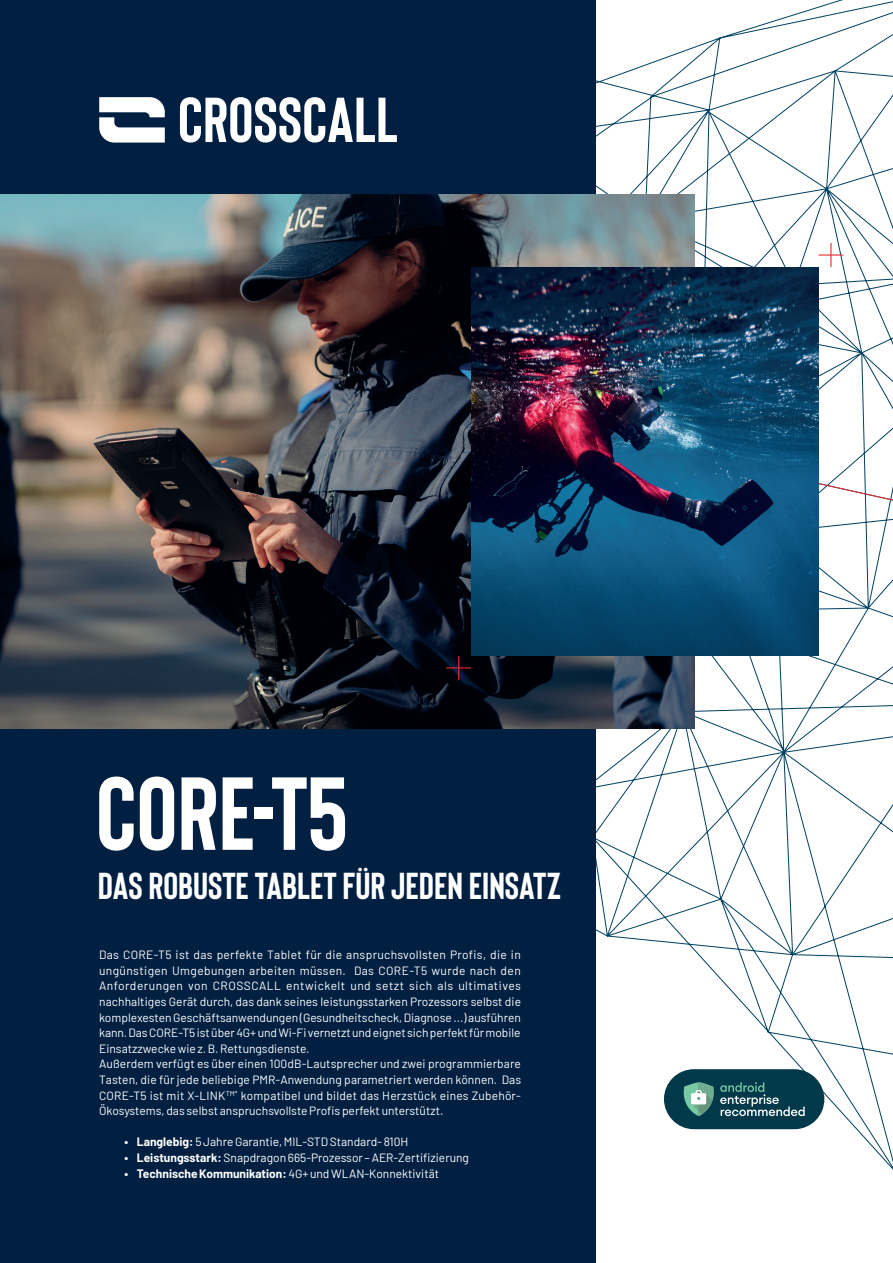
<style>
.page{position:relative;width:893px;height:1263px;background:#fff}
.page>*{position:absolute;margin:0;border:0;box-sizing:border-box;transform-origin:0 0}
.t1{font:700 103.5px "Bison";color:#fff}
.t2{font:700 37.5px "Bison";color:#fff}
.t3{font:12px/15.6px "Barlow";letter-spacing:.005em;color:#fff}
.t4{font:700 12px "Barlow";color:#fff}
.s1{font-weight:700}
.s2{font-weight:400}
</style>
<div class="page">
<svg style="left:595px;top:0;width:298px;height:1178px"></svg>
<svg style="left:694px;top:248px;width:199px;height:326px"></svg>
<div style="left:664px;top:1069px;width:160px;height:60px;background:#00394a;border-radius:30px"></div>
<svg style="left:683px;top:1082px;width:122px;height:34px"></svg>
<div style="left:0;top:0;width:595px;height:1263px;background:#001f41"></div>
<img style="left:0;top:194px;width:694px;height:535px">
<img style="left:471px;top:267px;width:348px;height:389px">
<svg style="left:830px;top:243px;width:1px;height:24px"></svg>
<hr style="left:819px;top:254px;width:24px;height:2px;background:#ee2d30">
<svg style="left:446px;top:656px;width:50px;height:47px;background:#080813"></svg>
<svg style="left:180px;top:97px;width:217px;height:46px"></svg>
<svg style="left:99px;top:97px;width:66px;height:46px"></svg>
<h1 class="t1" style="left:96px;top:753px;width:253px">CORE-T5</h1>
<h2 class="t2" style="left:98px;top:864px;width:465px">DAS ROBUSTE TABLET FÜR JEDEN EINSATZ</h2>
<p class="t3" style="left:99px;top:948px;width:423px">Das CORE-T5 ist das perfekte Tablet für die anspruchsvollsten Profis, die in ungünstigen Umgebungen arbeiten müssen. Das CORE-T5 wurde nach den Anforderungen von CROSSCALL entwickelt und setzt sich als ultimatives nachhaltiges Gerät durch, das dank seines leistungsstarken Prozessors selbst die komplexesten Geschäftsanwendungen (Gesundheitscheck, Diagnose ...) ausführen kann. Das CORE-T5 ist über 4G+ und Wi-Fi vernetzt und eignet sich perfekt für mobile Einsatzzwecke wie z. B. Rettungsdienste.<br>Außerdem verfügt es über einen 100dB-Lautsprecher und zwei programmierbare Tasten, die für jede beliebige PMR-Anwendung parametriert werden können. Das CORE-T5 ist mit X-LINK<sup>TM*</sup> kompatibel und bildet das Herzstück eines Zubehör-Ökosystems, das selbst anspruchsvollste Profis perfekt unterstützt.</p>
<p class="t3" style="left:125px;top:1135px;width:285px"><span class="s1">• Langlebig:</span> 5 Jahre Garantie, MIL-STD Standard- 810H</p>
<p class="t3" style="left:125px;top:1149px;width:346px"><span class="s1">• Leistungsstark:</span> Snapdragon 665-Prozessor – AER-Zertifizierung</p>
<p class="t4" style="left:125px;top:1169px;width:316px">• Technische Kommunikation: <span class="s2">4G+ und WLAN-Konnektivität</span></p>
</div>
